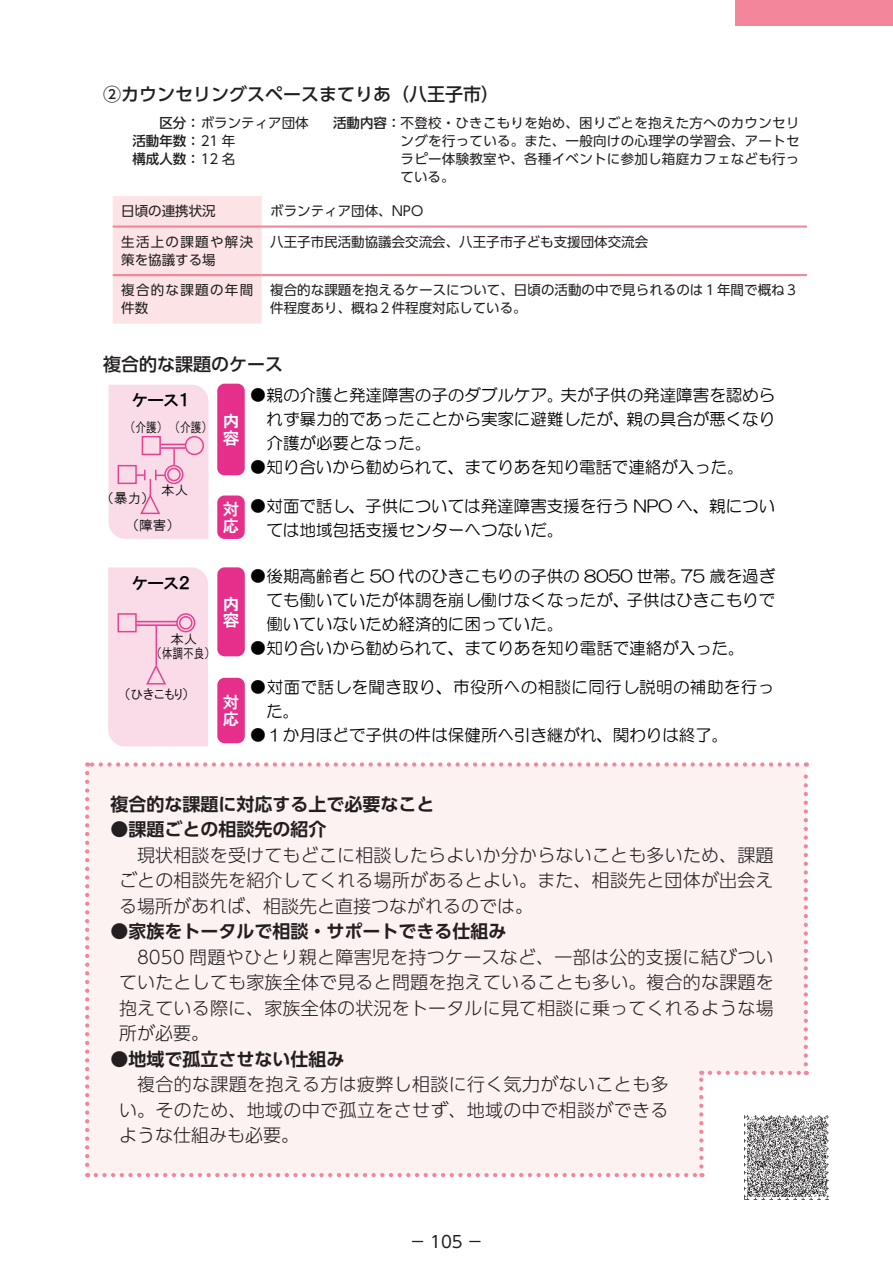
<style>
.page{position:relative;width:893px;height:1263px;background:#fff}
.page>*{position:absolute;margin:0;border:0;box-sizing:border-box;transform-origin:0 0}
.t1{font:300 18px/25.5px "UD Shin Go Pr 6 N";letter-spacing:.01em;color:#231f20;text-align:justify}
.t2{font:700 18px "UD Shin Go Pr 6 N De";color:#231f20}
.t3{font:500 18px "UD Shin Go Pr 6 N";color:#231f20}
.t4{font:16.5px/24px "HG Maru Gothic MPRO";color:#000;text-align:justify}
.t5{font:16.5px/24px "HG Maru Gothic MPRO";letter-spacing:.02em;color:#000}
.t6{font:16.5px "HGP Gothic E";color:#000}
.t7{font:16.5px/16.5px "HGP Gothic E";color:#fff}
.t8{font:16.5px "UD Shin Go Pr 6 N";color:#231f20}
.t9{font:13.5px/18px "UD Shin Go Pr 6 N";letter-spacing:.005em;color:#231f20}
.t10{font:13.5px/18px "UD Shin Go Pr 6 N";letter-spacing:.095em;color:#231f20}
.t11{font:13.5px "HGP Gothic M";color:#000}
.t12{font:13.5px "HGP Gothic M";color:#000;scale:.79 1}
.s1{font-weight:500}
</style>
<div class="page">
<div style="left:736px;top:0;width:157px;height:26px;background:#f3869a"></div>
<div style="left:113px;top:196px;width:149px;height:128px;background:#fce4e6"></div>
<hr style="left:113px;top:225px;width:149px;height:3px;background:#f3869a">
<hr style="left:262px;top:225px;width:545px;height:3px;background:#f3869a">
<hr style="left:113px;top:274px;width:149px;height:2px;background:#f3869a">
<hr style="left:262px;top:274px;width:545px;height:2px;background:#f3869a">
<div style="left:108px;top:567px;width:100px;height:179px;background:#fadce9"></div>
<div style="left:217px;top:384px;width:28px;height:91px;background:#e62e8b;border-radius:7px"></div>
<div style="left:217px;top:495px;width:28px;height:44px;background:#e62e8b;border-radius:7px"></div>
<div style="left:217px;top:567px;width:28px;height:89px;background:#e62e8b;border-radius:7px"></div>
<div style="left:217px;top:678px;width:28px;height:65px;background:#e62e8b;border-radius:7px"></div>
<svg style="left:109px;top:385px;width:99px;height:154px;background:#f9d4e4"></svg>
<div style="left:87px;top:764px;width:719px;height:411px;background:#fdf2f2"></div>
<svg style="left:85px;top:773px;width:4px;height:404px"></svg>
<svg style="left:96px;top:1173px;width:606px;height:4px"></svg>
<svg style="left:699px;top:1071px;width:5px;height:95px"></svg>
<svg style="left:710px;top:1071px;width:97px;height:4px"></svg>
<svg style="left:804px;top:762px;width:4px;height:302px"></svg>
<svg style="left:87px;top:762px;width:710px;height:5px"></svg>
<img style="left:744px;top:1115px;width:85px;height:85px">
<p class="t3" style="left:103px;top:79px;width:397px">②カウンセリングスペースまてりあ（八王子市）</p>
<p class="t9" style="left:132px;top:113px;width:178px;text-indent:27px"><span class="s1">区分：</span>ボランティア団体<span class="s1">活動年数：</span>21 年<br><span class="s1">構成人数：</span>12 名</p>
<p class="t9" style="left:401px;top:113px;width:400px;text-align:justify;text-indent:-68px"><span class="s1">活動内容：</span>不登校・ひきこもりを始め、困りごとを抱えた方へのカウンセリングを行っている。また、一般向けの心理学の学習会、アートセラピー体験教室や、各種イベントに参加し箱庭カフェなども行っている。</p>
<p class="t9" style="left:121px;top:202px;width:96px">日頃の連携状況</p>
<p class="t9" style="left:270px;top:202px;width:155px">ボランティア団体、NPO</p>
<p class="t10" style="left:121px;top:232px;width:133px">生活上の課題や解決策を協議する場</p>
<p class="t9" style="left:270px;top:232px;width:379px">八王子市民活動協議会交流会、八王子市子ども支援団体交流会</p>
<p class="t10" style="left:121px;top:281px;width:133px">複合的な課題の年間件数</p>
<p class="t9" style="left:270px;top:281px;width:529px">複合的な課題を抱えるケースについて、日頃の活動の中で見られるのは１年間で概ね３件程度あり、概ね２件程度対応している。</p>
<p class="t3" style="left:103px;top:349px;width:181px">複合的な課題のケース</p>
<p class="t6" style="left:132px;top:392px;width:59px">ケース１</p>
<p class="t4" style="left:266px;top:383px;width:510px;text-indent:-17px">●親の介護と発達障害の子のダブルケア。夫が子供の発達障害を認められず暴力的であったことから実家に避難したが、親の具合が悪くなり介護が必要となった。</p>
<p class="t4" style="left:250px;top:455px;width:496px">●知り合いから勧められて、まてりあを知り電話で連絡が入った。</p>
<p class="t4" style="left:266px;top:494px;width:510px;text-indent:-17px">●対面で話し、子供については発達障害支援を行う NPO へ、親については地域包括支援センターへつないだ。</p>
<p class="t6" style="left:132px;top:575px;width:59px">ケース２</p>
<p class="t4" style="left:266px;top:564px;width:510px;text-indent:-17px">●後期高齢者と 50 代のひきこもりの子供の 8050 世帯。75 歳を過ぎても働いていたが体調を崩し働けなくなったが、子供はひきこもりで働いていないため経済的に困っていた。</p>
<p class="t4" style="left:250px;top:636px;width:496px">●知り合いから勧められて、まてりあを知り電話で連絡が入った。</p>
<p class="t5" style="left:266px;top:675px;width:509px;text-indent:-17px">●対面で話しを聞き取り、市役所への相談に同行し説明の補助を行った。</p>
<p class="t4" style="left:250px;top:723px;width:480px">●１か月ほどで子供の件は保健所へ引き継がれ、関わりは終了。</p>
<p class="t7" style="left:223px;top:413px;width:18px">内容</p>
<p class="t12" style="left:130px;top:420px;width:99px">（介護） （介護）</p>
<p class="t11" style="left:161px;top:483px;width:28px">本人</p>
<p class="t11" style="left:107px;top:492px;width:42px">（暴力）</p>
<p class="t7" style="left:223px;top:501px;width:18px">対応</p>
<p class="t11" style="left:133px;top:519px;width:42px">（障害）</p>
<p class="t7" style="left:223px;top:595px;width:18px">内容</p>
<p class="t11" style="left:170px;top:632px;width:28px">本人</p>
<p class="t12" style="left:156px;top:646px;width:69px">（体調不良）</p>
<p class="t11" style="left:124px;top:687px;width:67px">（ひきこもり）</p>
<p class="t7" style="left:223px;top:694px;width:18px">対応</p>
<p class="t2" style="left:111px;top:789px;width:326px">複合的な課題に対応する上で必要なこと</p>
<p class="t2" style="left:111px;top:815px;width:218px">●課題ごとの相談先の紹介</p>
<p class="t1" style="left:119px;top:842px;width:656px;text-indent:18px">現状相談を受けてもどこに相談したらよいか分からないことも多いため、課題ごとの相談先を紹介してくれる場所があるとよい。また、相談先と団体が出会える場所があれば、相談先と直接つながれるのでは。</p>
<p class="t2" style="left:111px;top:917px;width:398px">●家族をトータルで相談・サポートできる仕組み</p>
<p class="t1" style="left:119px;top:944px;width:656px;text-indent:18px">8050 問題やひとり親と障害児を持つケースなど、一部は公的支援に結びついていたとしても家族全体で見ると問題を抱えていることも多い。複合的な課題を抱えている際に、家族全体の状況をトータルに見て相談に乗ってくれるような場所が必要。</p>
<p class="t2" style="left:111px;top:1044px;width:236px">●地域で孤立させない仕組み</p>
<p class="t1" style="left:119px;top:1071px;width:551px;text-indent:18px">複合的な課題を抱える方は疲弊し相談に行く気力がないことも多い。そのため、地域の中で孤立をさせず、地域の中で相談ができるような仕組みも必要。</p>
<p class="t8" style="left:409px;top:1228px;width:75px">－ 105 －</p>
</div>
